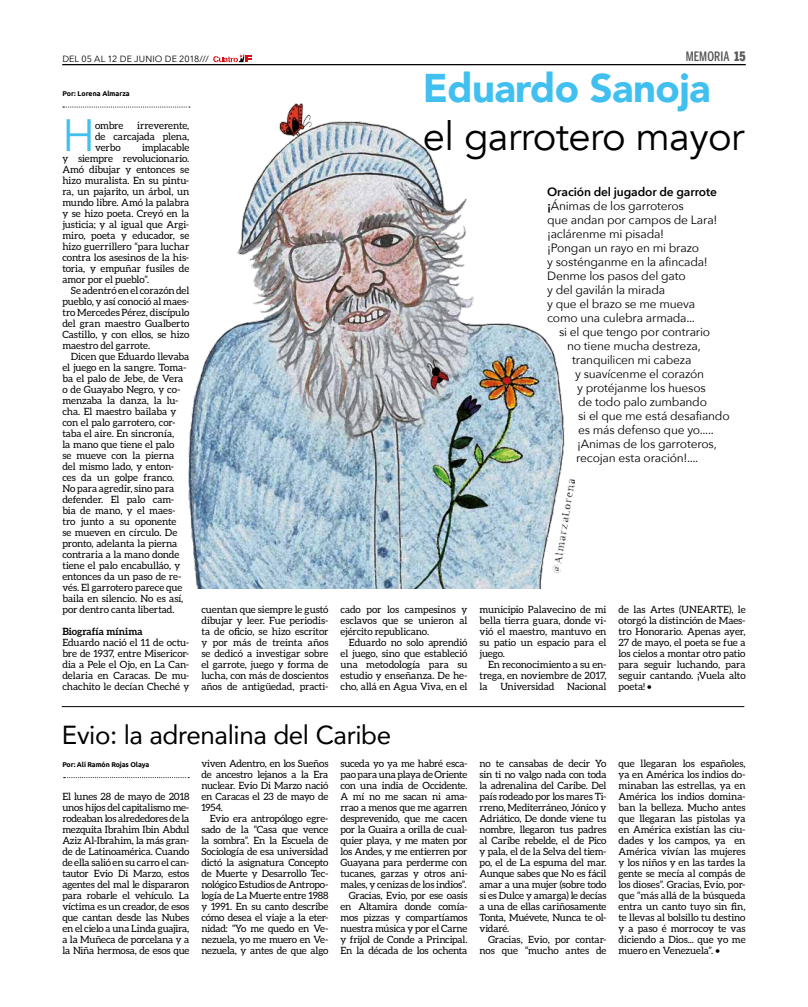
<style>
.page{position:relative;width:808px;height:1007px;background:#fff}
.page>*{position:absolute;margin:0;border:0;box-sizing:border-box;transform-origin:0 0}
.t1{font:45.2px "Avenir";color:#41c0f0}
.t2{font:40px "Avenir";letter-spacing:-.015em;color:#000}
.t3{font:900 40px "Avenir";letter-spacing:-.015em;color:#41c0f0}
.t4{font:26px "Avenir";letter-spacing:-.015em;color:#000}
.t5{font:500 13px "Benton Sans Comp";letter-spacing:.005em;color:#575756}
.t6{font:12px/14px "Avenir Next";letter-spacing:-.02em;color:#000}
.t7{font:10px/11px "Aleo";letter-spacing:-.015em;color:#000;text-align:justify}
.t8{font:700 10px "Aleo";color:#000}
.t9{font:9px "Avenir Next";letter-spacing:.015em;color:#000}
.t10{font:700 7px "Ubuntu";letter-spacing:-.015em;color:#000}
.s1{font-weight:900}
.s2{font-weight:600}
</style>
<div class="page">
<hr style="left:62px;top:64px;width:684px;height:1px;background:#000">
<svg style="left:213px;top:54px;width:38px;height:8px"></svg>
<svg style="left:63px;top:107px;width:126px;height:1px"></svg>
<img style="left:189px;top:103px;width:385px;height:485px">
<svg style="left:64px;top:777px;width:125px;height:1px"></svg>
<hr style="left:62px;top:706px;width:682px;height:1px;background:#000">
<p class="t9" style="left:62px;top:51px;width:148px">DEL 05 AL 12 DE JUNIO DE 2018///</p>
<h3 class="t5" style="left:686px;top:49px;width:61px">MEMORIA <span class="s1">15</span></h3>
<p class="t10" style="left:62px;top:89px;width:69px">Por: Lorena Almarza</p>
<h1 class="t1" style="left:62px;top:108px;width:34px">H</h1>
<p class="t7" style="left:95px;top:119px;width:30px">ombre</p>
<h2 class="t3" style="left:423px;top:54px;width:289px">Eduardo Sanoja</h2>
<h2 class="t2" style="left:423px;top:113px;width:323px">el garrotero mayor</h2>
<p class="t7" style="left:95px;top:119px;width:96px;text-indent:42px">irreverente, de carcajada plena, verbo</p>
<p class="t7" style="left:62px;top:141px;width:129px;text-indent:80px">implacable y siempre revolucionario.<br>Amó dibujar y entonces se hizo muralista. En su pintu&shy;ra, un pajarito, un árbol, un mundo libre. Amó la palabra y se hizo poeta. Creyó en la justicia; y al igual que Argi&shy;miro, poeta y educador, se hizo guerrillero “para luchar contra los asesinos de la his&shy;toria, y empuñar fusiles de amor por el pueblo”.</p>
<p class="t7" style="left:62px;top:284px;width:129px;text-indent:9px">Se adentró en el corazón del pueblo, y así conoció al maes&shy;tro Mercedes Pérez, discípulo del gran maestro Gualberto Castillo, y con ellos, se hizo maestro del garrote.</p>
<p class="t7" style="left:62px;top:350px;width:128px;text-align:left;text-indent:9px">Dicen que Eduardo llevaba el juego en la sangre. Toma&shy;ba el palo de Jebe, de Vera o de Guayabo Negro, y co&shy;menzaba la danza, la lu&shy;cha. El maestro bailaba y con el palo garrotero, cor&shy;taba el aire. En sincronía,<br>la mano que tiene el palo<br>se mueve con la pierna del mismo lado, y enton&shy;ces da un golpe franco.<br>No para agredir, sino para defender. El palo cam&shy;bia de mano, y el maes&shy;tro junto a su oponente<br>se mueven en círculo. De pronto, adelanta la pierna contraria a la mano donde tiene el palo encabulláo, y entonces da un paso de re&shy;vés. El garrotero parece que baila en silencio. No es así, por dentro canta libertad.</p>
<p class="t8" style="left:62px;top:625px;width:82px">Biografía mínima</p>
<p class="t7" style="left:62px;top:636px;width:129px">Eduardo nació el 11 de octu&shy;bre de 1937, entre Misericor&shy;dia a Pele el Ojo, en La Can&shy;delaria en Caracas. De mu&shy;chachito le decían Cheché y</p>
<p class="t6" style="left:547px;top:184px;width:172px"><span class="s2">Oración del jugador de garrote ¡</span>Ánimas de los garroteros<br>que andan por campos de Lara! ¡aclárenme mi pisada!<br>¡Pongan un rayo en mi brazo<br>y sosténganme en la afincada!<br>Denme los pasos del gato<br>y del gavilán la mirada<br>y que el brazo se me mueva como una culebra armada...</p>
<p class="t6" style="left:559px;top:324px;width:153px">si el que tengo por contrario</p>
<p class="t6" style="left:567px;top:338px;width:135px">no tiene mucha destreza,</p>
<p class="t6" style="left:572px;top:352px;width:121px">tranquilicen mi cabeza</p>
<p class="t6" style="left:575px;top:366px;width:130px">y suavícenme el corazón</p>
<p class="t6" style="left:577px;top:380px;width:130px">y protéjanme los huesos</p>
<p class="t6" style="left:578px;top:394px;width:130px">de todo palo zumbando</p>
<p class="t6" style="left:578px;top:408px;width:153px">si el que me está desafiando</p>
<p class="t6" style="left:578px;top:422px;width:137px">es más defenso que yo.....</p>
<p class="t6" style="left:577px;top:436px;width:141px">¡Animas de los garroteros,</p>
<p class="t6" style="left:576px;top:450px;width:124px">recojan esta oración!....</p>
<p class="t7" style="left:618px;top:603px;width:129px">de las Artes (UNEARTE), le otorgó la distinción de Maes&shy;tro Honorario. Apenas ayer, 27 de mayo, el poeta se fue a los cielos a montar otro patio para seguir luchando, para seguir cantando. ¡Vuela alto poeta! •</p>
<p class="t7" style="left:201px;top:603px;width:129px">cuentan que siempre le gustó dibujar y leer. Fue periodis&shy;ta de oficio, se hizo escritor y por más de treinta años se dedicó a investigar sobre el garrote, juego y forma de lucha, con más de doscientos años de antigüedad, practi-</p>
<p class="t7" style="left:340px;top:603px;width:129px">cado por los campesinos y esclavos que se unieron al ejército republicano.</p>
<p class="t7" style="left:479px;top:603px;width:128px">municipio Palavecino de mi bella tierra guara, donde vi&shy;vió el maestro, mantuvo en su patio un espacio para el juego.</p>
<p class="t7" style="left:479px;top:658px;width:128px;text-indent:9px">En reconocimiento a su en&shy;trega, en noviembre de 2017, la</p>
<p class="t7" style="left:340px;top:636px;width:129px;text-indent:8px">Eduardo no solo aprendió el juego, sino que estableció una metodología para su estudio y enseñanza. De he&shy;cho, allá en Agua Viva, en el</p>
<p class="t7" style="left:500px;top:680px;width:55px">Universidad</p>
<p class="t7" style="left:567px;top:680px;width:41px">Nacional</p>
<h3 class="t4" style="left:62px;top:713px;width:331px">Evio: la adrenalina del Caribe</h3>
<p class="t10" style="left:62px;top:760px;width:88px">Por: Alí Ramón Rojas Olaya</p>
<p class="t7" style="left:62px;top:790px;width:129px">El lunes 28 de mayo de 2018 unos hijos del capitalismo me&shy;rodeaban los alrededores de la mezquita Ibrahim Ibin Abdul Aziz Al-Ibrahim, la más gran&shy;de de Latinoamérica. Cuando de ella salió en su carro el can&shy;tautor Evio Di Marzo, estos agentes del mal le dispararon para robarle el vehículo. La víctima es un creador, de esos que cantan desde las Nubes en el cielo a una Linda guajira, a la Muñeca de porcelana y a la Niña hermosa, de esos que</p>
<p class="t7" style="left:201px;top:757px;width:129px">viven Adentro, en los Sueños de ancestro lejanos a la Era nuclear. Evio Di Marzo nació en Caracas el 23 de mayo de 1954.</p>
<p class="t7" style="left:201px;top:812px;width:129px;text-indent:9px">Evio era antropólogo egre&shy;sado de la “Casa que vence la sombra”. En la Escuela de Sociología de esa universidad dictó la asignatura Concepto de Muerte y Desarrollo Tec&shy;nológico Estudios de Antropo&shy;logía de La Muerte entre 1988 y 1991. En su canto describe cómo desea el viaje a la eter&shy;nidad: “Yo me quedo en Ve&shy;nezuela, yo me muero en Ve&shy;nezuela, y antes de que algo</p>
<p class="t7" style="left:340px;top:757px;width:129px;text-align:right">suceda yo ya me habré esca&shy;pao para una playa de Oriente con una india de Occidente.<br>A mí no me sacan ni ama&shy;rrao a menos que me agarren desprevenido, que me cacen por la Guaira a orilla de cual&shy;quier playa, y me maten por los Andes, y me entierren por<br>Guayana para perderme con tucanes, garzas y otros ani&shy;males, y cenizas de los indios”.<br>Gracias, Evio, por ese oasis en Altamira donde comía&shy;mos pizzas y compartíamos nuestra música y por el Carne y frijol de Conde a Principal.<br>En la década de los ochenta</p>
<p class="t7" style="left:479px;top:757px;width:129px">no te cansabas de decir Yo sin ti no valgo nada con toda la adrenalina del Caribe. Del país rodeado por los mares Ti&shy;rreno, Mediterráneo, Jónico y Adriático, De donde viene tu nombre, llegaron tus padres al Caribe rebelde, el de Pico y pala, el de la Selva del tiem&shy;po, el de La espuma del mar.<br>Aunque sabes que No es fácil amar a una mujer (sobre todo si es Dulce y amarga) le decías a una de ellas cariñosamente Tonta, Muévete, Nunca te ol&shy;vidaré.</p>
<p class="t7" style="left:479px;top:933px;width:129px;text-align:right">Gracias, Evio, por contar&shy;nos que “mucho antes de</p>
<p class="t7" style="left:618px;top:757px;width:129px">que llegaran los españoles, ya en América los indios do&shy;minaban las estrellas, ya en América los indios domina&shy;ban la belleza. Mucho antes que llegaran las pistolas ya en América existían las ciu&shy;dades y los campos, ya en América vivían las mujeres y los niños y en las tardes la gente se mecía al compás de los dioses”. Gracias, Evio, por&shy;que “más allá de la búsqueda entra un canto tuyo sin fin, te llevas al bolsillo tu destino y a paso é morrocoy te vas diciendo a Dios... que yo me muero en Venezuela”. •</p>
</div>
